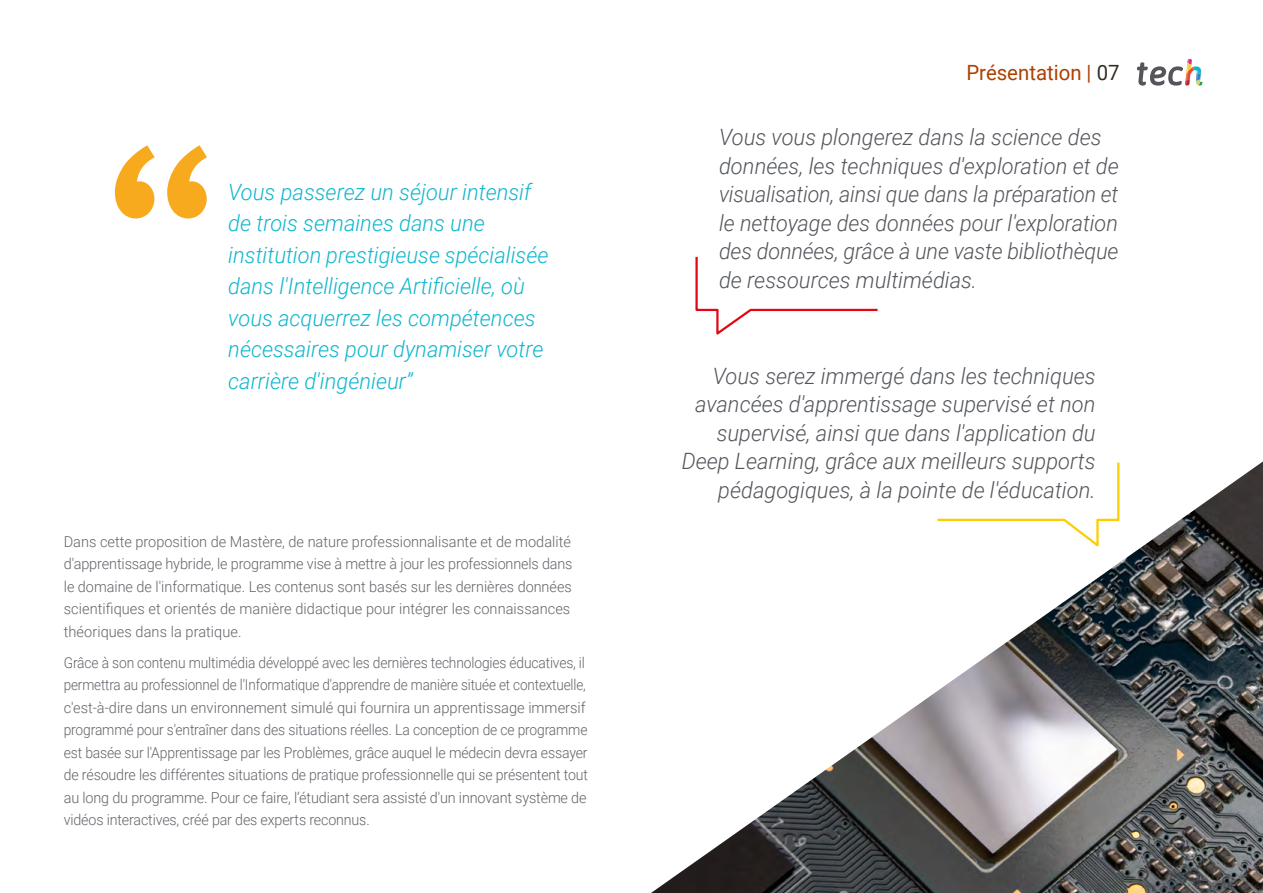
<style>
.page{position:relative;width:1263px;height:893px;background:#fff}
.page>*{position:absolute;margin:0;border:0;box-sizing:border-box;transform-origin:0 0}
.t1{font:italic 300 22.5px/28.5px "Roboto";color:#52555b;text-align:right}
.t2{font:italic 300 22.5px/31.5px "Roboto";color:#0fb6cf}
.t3{font:21px "Roboto";color:#ae4000}
.t4{font:300 15px/22.5px "Roboto";letter-spacing:-.01em;color:#61646a;scale:.92 1}
.t5{font:300 15px/22.5px "Roboto";letter-spacing:-.01em;color:#61646a}
.s1{color:#312e20}
</style>
<div class="page">
<img style="left:651px;top:461px;width:612px;height:432px">
<svg style="left:935px;top:461px;width:185px;height:89px"></svg>
<svg style="left:695px;top:256px;width:183px;height:79px"></svg>
<svg style="left:115px;top:145px;width:92px;height:73px"></svg>
<svg style="left:1137px;top:59px;width:65px;height:27px"></svg>
<h1 class="t2" style="left:228px;top:175px;width:322px">Vous passerez un séjour intensif de trois semaines dans une institution prestigieuse spécialisée dans l'Intelligence Artificielle, où vous acquerrez les compétences nécessaires pour dynamiser votre carrière d'ingénieur’’</h1>
<p class="t5" style="left:64px;top:530px;width:510px">Dans cette proposition de Mastère, de nature professionnalisante et de modalité d'apprentissage hybride, le programme vise à mettre à jour les professionnels dans le domaine de l'informatique. Les contenus sont basés sur les dernières données scientifiques et orientés de manière didactique pour intégrer les connaissances théoriques dans la pratique.</p>
<p class="t4" style="left:64px;top:651px;width:571px">Grâce à son contenu multimédia développé avec les dernières technologies éducatives, il permettra au professionnel de l'Informatique d'apprendre de manière située et contextuelle, c'est-à-dire dans un environnement simulé qui fournira un apprentissage immersif programmé pour s'entraîner dans des situations réelles. La conception de ce programme est basée sur l'Apprentissage par les Problèmes, grâce auquel le médecin devra essayer de résoudre les différentes situations de pratique professionnelle qui se présentent tout au long du programme. Pour ce faire, l’étudiant sera assisté d'un innovant système de vidéos interactives, créé par des experts reconnus.</p>
<h2 class="t3" style="left:966px;top:57px;width:155px">Présentation | <span class="s1">07</span></h2>
<p class="t1" style="left:719px;top:122px;width:401px;text-align:left">Vous vous plongerez dans la science des données, les techniques d'exploration et de visualisation, ainsi que dans la préparation et le nettoyage des données pour l'exploration des données, grâce à une vaste bibliothèque de ressources multimédias.</p>
<h1 class="t1" style="left:682px;top:361px;width:415px">Vous serez immergé dans les techniques avancées d'apprentissage supervisé et non supervisé, ainsi que dans l'application du Deep Learning, grâce aux meilleurs supports pédagogiques, à la pointe de l'éducation.</h1>
</div>
